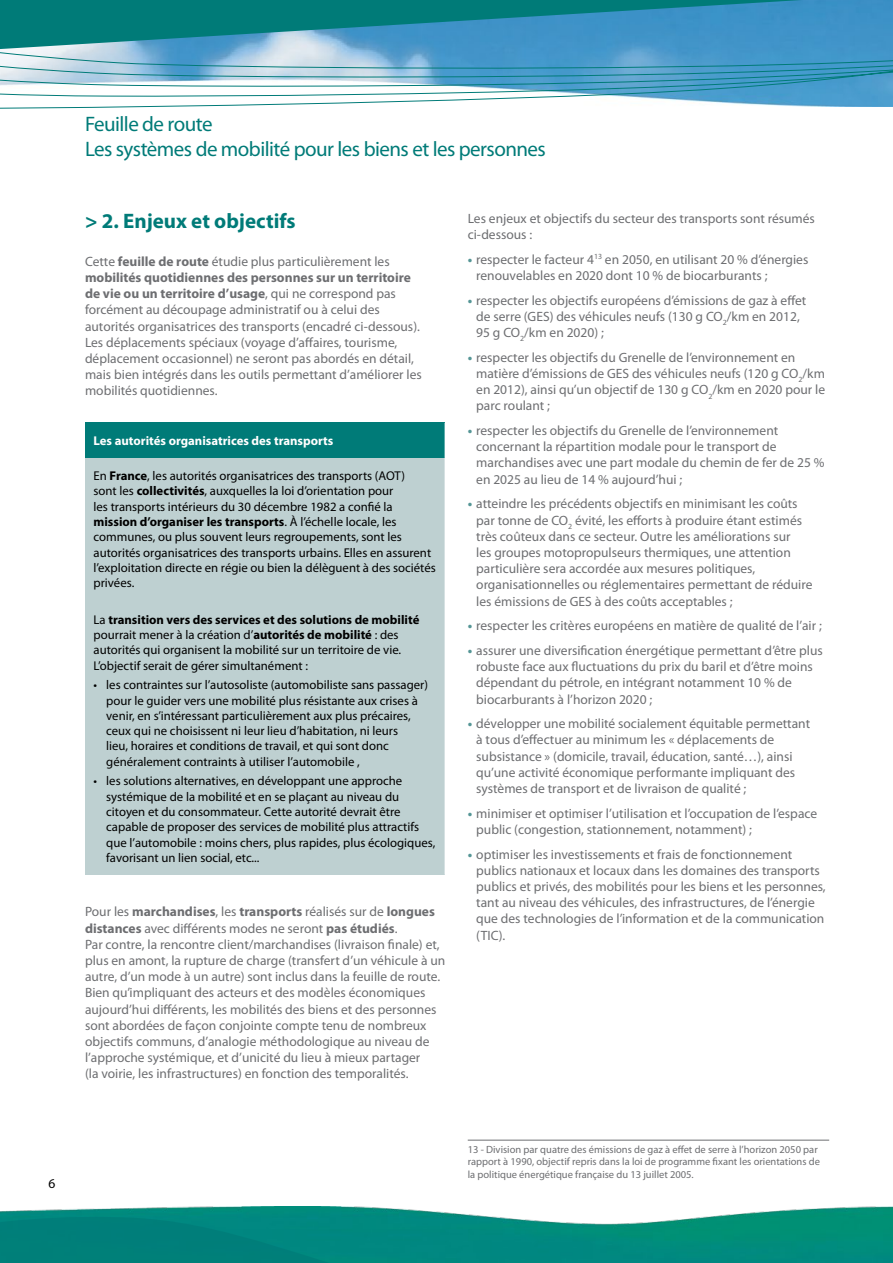
<style>
.page{position:relative;width:893px;height:1263px;background:#fff}
.page>*{position:absolute;margin:0;border:0;box-sizing:border-box;transform-origin:0 0}
.t1{font:21px/25.2px "Myriad Pro";letter-spacing:-.025em;color:#007b78}
.t2{font:700 21px "Myriad Pro";color:#007b78}
.t3{font:13.5px/16.2px "Myriad Pro";color:#6d6e71}
.t4{font:13.5px "Myriad Pro";color:#000}
.t5{font:12.75px/15.3px "Myriad Pro";color:#000}
.t6{font:700 12.75px "Myriad Pro";color:#fff}
.t7{font:10.5px/12.6px "Myriad Pro";color:#6d6e71}
.s1{font-weight:700}
.s2{font-weight:700;color:#559696}
</style>
<div class="page">
<img style="left:0;top:1207px;width:893px;height:5px">
<svg style="left:0;top:50px;width:893px;height:59px"></svg>
<div style="left:85px;top:423px;width:360px;height:35px;background:#007b78"></div>
<div style="left:85px;top:458px;width:360px;height:416px;background:#bed0d1"></div>
<hr style="left:468px;top:1140px;width:361px;height:1px;background:#6d6e71">
<svg style="left:0;top:0;width:893px;height:50px"></svg>
<svg style="left:0;top:1212px;width:893px;height:51px"></svg>
<p class="t4" style="left:48px;top:1175px;width:8px">6</p>
<h1 class="t1" style="left:85px;top:111px;width:462px">Feuille de route<br>Les systèmes de mobilité pour les biens et les personnes</h1>
<h1 class="t2" style="left:85px;top:208px;width:212px">&gt; 2. Enjeux et objectifs</h1>
<p class="t3" style="left:85px;top:253px;width:338px">Cette <span class="s1">feuille de route</span> étudie plus particulièrement les <span class="s1">mobilités quotidiennes des personnes sur un territoire de vie ou un territoire d’usage</span>, qui ne correspond pas forcément au découpage administratif ou à celui des autorités organisatrices des transports (encadré ci-dessous).<br>Les déplacements spéciaux (voyage d’affaires, tourisme, déplacement occasionnel) ne seront pas abordés en détail, mais bien intégrés dans les outils permettant d’améliorer les mobilités quotidiennes.</p>
<p class="t6" style="left:94px;top:432px;width:241px">Les autorités organisatrices des transports</p>
<p class="t5" style="left:94px;top:468px;width:344px">En <span class="s1">France</span>, les autorités organisatrices des transports (AOT)<br>sont les <span class="s1">collectivités</span>, auxquelles la loi d’orientation pour<br>les transports intérieurs du 30 décembre 1982 a confié la <span class="s1">mission d’organiser les transports</span>. À l’échelle locale, les communes, ou plus souvent leurs regroupements, sont les autorités organisatrices des transports urbains. Elles en assurent l’exploitation directe en régie ou bien la délèguent à des sociétés privées.</p>
<p class="t5" style="left:94px;top:612px;width:327px">La <span class="s1">transition vers des services et des solutions de mobilité </span>pourrait mener à la création d’<span class="s1">autorités de mobilité</span> : des autorités qui organisent la mobilité sur un territoire de vie.<br>L’objectif serait de gérer simultanément :</p>
<p class="t5" style="left:106px;top:677px;width:323px;text-indent:-13px">• les contraintes sur l’autosoliste (automobiliste sans passager) pour le guider vers une mobilité plus résistante aux crises à venir, en s’intéressant particulièrement aux plus précaires, ceux qui ne choisissent ni leur lieu d’habitation, ni leurs<br>lieu, horaires et conditions de travail, et qui sont donc généralement contraints à utiliser l’automobile ,</p>
<p class="t5" style="left:106px;top:773px;width:331px;text-indent:-13px">• les solutions alternatives, en développant une approche systémique de la mobilité et en se plaçant au niveau du citoyen et du consommateur. Cette autorité devrait être capable de proposer des services de mobilité plus attractifs que l’automobile : moins chers, plus rapides, plus écologiques, favorisant un lien social, etc...</p>
<p class="t3" style="left:85px;top:903px;width:362px">Pour les <span class="s1">marchandises</span>, les <span class="s1">transports</span> réalisés sur de <span class="s1">longues distances</span> avec différents modes ne seront <span class="s1">pas étudiés</span>.<br>Par contre, la rencontre client/marchandises (livraison finale) et, plus en amont, la rupture de charge (transfert d’un véhicule à un autre, d’un mode à un autre) sont inclus dans la feuille de route.<br>Bien qu’impliquant des acteurs et des modèles économiques aujourd’hui différents, les mobilités des biens et des personnes sont abordées de façon conjointe compte tenu de nombreux objectifs communs, d’analogie méthodologique au niveau de l’approche systémique, et d’unicité du lieu à mieux partager<br>(la voirie, les infrastructures) en fonction des temporalités.</p>
<p class="t3" style="left:468px;top:210px;width:349px">Les enjeux et objectifs du secteur des transports sont résumés ci-dessous :</p>
<p class="t3" style="left:476px;top:251px;width:334px;text-indent:-9px"><span class="s2">•</span> respecter le facteur 4<sup>13</sup> en 2050, en utilisant 20 % d’énergies renouvelables en 2020 dont 10 % de biocarburants ;</p>
<p class="t3" style="left:476px;top:292px;width:332px;text-indent:-9px"><span class="s2">•</span> respecter les objectifs européens d’émissions de gaz à effet de serre (GES) des véhicules neufs (130 g CO<sub>2</sub>/km en 2012,<br>95 g CO<sub>2</sub>/km en 2020) ;</p>
<p class="t3" style="left:476px;top:349px;width:350px;text-indent:-9px"><span class="s2">•</span> respecter les objectifs du Grenelle de l’environnement en matière d’émissions de GES des véhicules neufs (120 g CO<sub>2</sub>/km en 2012), ainsi qu’un objectif de 130 g CO<sub>2</sub>/km en 2020 pour le parc roulant ;</p>
<p class="t3" style="left:476px;top:422px;width:350px;text-indent:-9px"><span class="s2">•</span> respecter les objectifs du Grenelle de l’environnement concernant la répartition modale pour le transport de marchandises avec une part modale du chemin de fer de 25 % en 2025 au lieu de 14 % aujourd’hui ;</p>
<p class="t3" style="left:476px;top:495px;width:338px;text-indent:-9px"><span class="s2">•</span> atteindre les précédents objectifs en minimisant les coûts par tonne de CO<sub>2</sub> évité, les efforts à produire étant estimés très coûteux dans ce secteur. Outre les améliorations sur<br>les groupes motopropulseurs thermiques, une attention particulière sera accordée aux mesures politiques, organisationnelles ou réglementaires permettant de réduire les émissions de GES à des coûts acceptables ;</p>
<p class="t3" style="left:468px;top:617px;width:356px"><span class="s2">•</span> respecter les critères européens en matière de qualité de l’air ;</p>
<p class="t3" style="left:476px;top:642px;width:348px;text-indent:-9px"><span class="s2">•</span> assurer une diversification énergétique permettant d’être plus robuste face aux fluctuations du prix du baril et d’être moins dépendant du pétrole, en intégrant notamment 10 % de biocarburants à l’horizon 2020 ;</p>
<p class="t3" style="left:476px;top:715px;width:335px;text-indent:-9px"><span class="s2">•</span> développer une mobilité socialement équitable permettant à tous d’effectuer au minimum les « déplacements de subsistance » (domicile, travail, éducation, santé…), ainsi qu’une activité économique performante impliquant des systèmes de transport et de livraison de qualité ;</p>
<p class="t3" style="left:476px;top:805px;width:342px;text-indent:-9px"><span class="s2">•</span> minimiser et optimiser l’utilisation et l’occupation de l’espace public (congestion, stationnement, notamment) ;</p>
<p class="t3" style="left:476px;top:846px;width:351px;text-indent:-9px"><span class="s2">•</span> optimiser les investissements et frais de fonctionnement publics nationaux et locaux dans les domaines des transports publics et privés, des mobilités pour les biens et les personnes, tant au niveau des véhicules, des infrastructures, de l’énergie que des technologies de l’information et de la communication (TIC).</p>
<p class="t7" style="left:468px;top:1143px;width:354px">13 - Division par quatre des émissions de gaz à effet de serre à l’horizon 2050 par rapport à 1990, objectif repris dans la loi de programme fixant les orientations de la politique énergétique française du 13 juillet 2005.</p>
</div>
